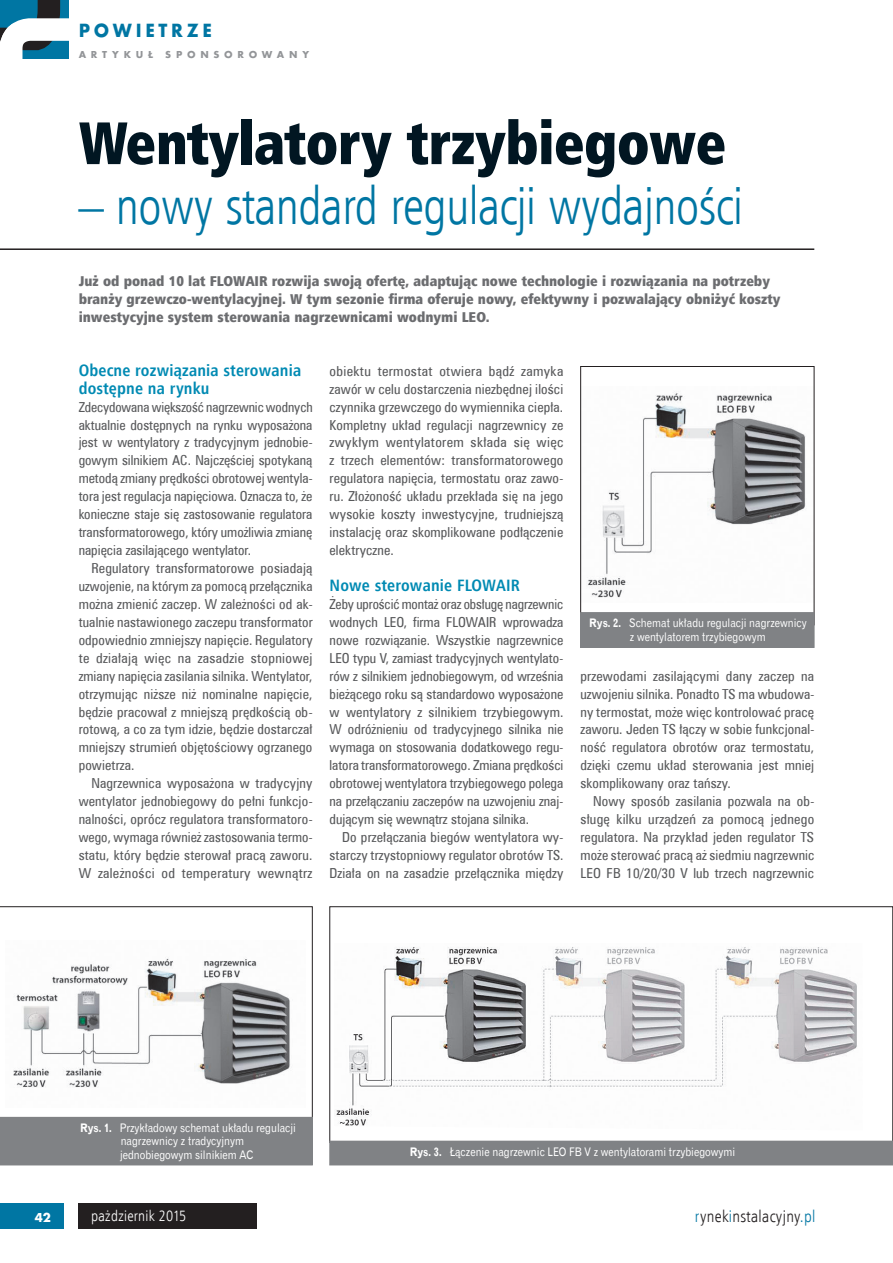
<style>
.page{position:relative;width:893px;height:1263px;background:#fff}
.page>*{position:absolute;margin:0;border:0;box-sizing:border-box;transform-origin:0 0}
.t1{font:60px "Humnst 777 X Blk Cn EU";letter-spacing:-.01em;color:#011622;scale:.95 1}
.t2{font:52.5px "Humnst 777 Lt Cn EU";letter-spacing:-.01em;color:#0076a3;scale:.95 1}
.t3{font:700 19.95px "Futura TEE";letter-spacing:.2em;color:#0076a3;scale:.95 1}
.t4{font:700 16.5px/18px "Humnst 777 Cn EU";letter-spacing:.01em;color:#008ab3}
.t5{font:16.5px "Humnst 777 Lt Cn EU";letter-spacing:.02em;color:#231f20}
.t6{font:15px "Humnst 777 Lt Cn EU";letter-spacing:.02em;color:#fff}
.t7{font:14.25px/18px "Humnst 777 X Blk Cn EU";color:#6c6d70}
.t8{font:13.8px/18px "Zurich Cn EU";letter-spacing:.01em;color:#57585a;text-align:justify}
.t9{font:700 13.5px "Futura TEE";color:#fff}
.t10{font:11.85px/13.4px "Gothic 720 EU";color:#fff;scale:.85 1}
.t11{font:700 10.5px "Futura TEE";letter-spacing:.45em;color:#939598}
.s1{font-weight:700}
.s2{color:#0076a3}
</style>
<div class="page">
<div style="left:78px;top:1203px;width:179px;height:26px;background:#231f20"></div>
<svg style="left:0;top:0;width:69px;height:59px"></svg>
<div style="left:0;top:1203px;width:64px;height:26px;background:#0076a3"></div>
<hr style="left:0;top:248px;width:814px;height:2px;background:#231f20">
<svg style="left:0;top:906px;width:313px;height:211px"></svg>
<div style="left:0;top:1117px;width:313px;height:48px;background:#808285"></div>
<img style="left:588px;top:391px;width:218px;height:207px">
<div style="left:580px;top:366px;width:234px;height:259px;border:1px solid #231f20"></div>
<div style="left:581px;top:613px;width:233px;height:34px;background:#808285"></div>
<div style="left:580px;top:612px;width:234px;height:36px;border:1px solid #808285"></div>
<img style="left:336px;top:947px;width:521px;height:179px">
<div style="left:330px;top:1141px;width:563px;height:24px;background:#808285"></div>
<h3 class="t3" style="left:79px;top:18px;width:142px">POWIETRZE</h3>
<p class="t11" style="left:79px;top:48px;width:232px">ARTYKUŁ SPONSOROWANY</p>
<h1 class="t1" style="left:79px;top:105px;width:683px">Wentylatory trzybiegowe</h1>
<h2 class="t2" style="left:79px;top:174px;width:701px">– nowy standard regulacji wydajności</h2>
<p class="t7" style="left:79px;top:272px;width:703px">Już od ponad 10 lat FLOWAIR rozwija swoją ofertę, adaptując nowe technologie i rozwiązania na potrzeby branży grzewczo-wentylacyjnej. W tym sezonie firma oferuje nowy, efektywny i pozwalający obniżyć koszty inwestycyjne system sterowania nagrzewnicami wodnymi LEO.</p>
<p class="t4" style="left:79px;top:361px;width:224px">Obecne rozwiązania sterowania dostępne na rynku</p>
<p class="t8" style="left:79px;top:398px;width:236px">Zdecydowana większość nagrzewnic wodnych aktualnie dostępnych na rynku wyposażona jest w wentylatory z tradycyjnym jednobie&shy;gowym silnikiem AC. Najczęściej spotykaną metodą zmiany prędkości obrotowej wentyla&shy;tora jest regulacja napięciowa. Oznacza to, że konieczne staje się zastosowanie regulatora transformatorowego, który umożliwia zmianę napięcia zasilającego wentylator.</p>
<p class="t8" style="left:79px;top:559px;width:236px;text-indent:13px">Regulatory transformatorowe posiadają uzwojenie, na którym za pomocą przełącznika można zmienić zaczep. W zależności od ak&shy;tualnie nastawionego zaczepu transformator odpowiednio zmniejszy napięcie. Regulatory te działają więc na zasadzie stopniowej zmiany napięcia zasilania silnika. Wentylator, otrzymując niższe niż nominalne napięcie, będzie pracował z mniejszą prędkością ob&shy;rotową, a co za tym idzie, będzie dostarczał mniejszy strumień objętościowy ogrzanego powietrza.</p>
<p class="t8" style="left:79px;top:774px;width:235px;text-indent:13px">Nagrzewnica wyposażona w tradycyjny wentylator jednobiegowy do pełni funkcjo&shy;nalności, oprócz regulatora transformatoro&shy;wego, wymaga również zastosowania termo&shy;statu, który będzie sterował pracą zaworu.<br>W zależności od temperatury wewnątrz</p>
<p class="t8" style="left:330px;top:362px;width:235px">obiektu termostat otwiera bądź zamyka zawór w celu dostarczenia niezbędnej ilości czynnika grzewczego do wymiennika ciepła.<br>Kompletny układ regulacji nagrzewnicy ze zwykłym wentylatorem składa się więc z trzech elementów: transformatorowego regulatora napięcia, termostatu oraz zawo&shy;ru. Złożoność układu przekłada się na jego wysokie koszty inwestycyjne, trudniejszą instalację oraz skomplikowane podłączenie elektryczne.</p>
<p class="t4" style="left:330px;top:576px;width:192px">Nowe sterowanie FLOWAIR</p>
<p class="t8" style="left:330px;top:595px;width:235px">Żeby uprościć montaż oraz obsługę nagrzewnic wodnych LEO, firma FLOWAIR wprowadza nowe rozwiązanie. Wszystkie nagrzewnice LEO typu V, zamiast tradycyjnych wentylato&shy;rów z silnikiem jednobiegowym, od września bieżącego roku są standardowo wyposażone w wentylatory z silnikiem trzybiegowym.<br>W odróżnieniu od tradycyjnego silnika nie wymaga on stosowania dodatkowego regu&shy;latora transformatorowego. Zmiana prędkości obrotowej wentylatora trzybiegowego polega na przełączaniu zaczepów na uzwojeniu znaj&shy;dującym się wewnątrz stojana silnika.</p>
<p class="t8" style="left:330px;top:828px;width:235px;text-indent:13px">Do przełączania biegów wentylatora wy&shy;starczy trzystopniowy regulator obrotów TS.<br>Działa on na zasadzie przełącznika między</p>
<p class="t10" style="left:589px;top:617px;width:257px;text-align:center"><span class="s1">Rys. 2.</span> Schemat układu regulacji nagrzewnicy z wentylatorem trzybiegowym</p>
<p class="t8" style="left:580px;top:667px;width:235px">przewodami zasilającymi dany zaczep na uzwojeniu silnika. Ponadto TS ma wbudowa&shy;ny termostat, może więc kontrolować pracę zaworu. Jeden TS łączy w sobie funkcjonal&shy;ność regulatora obrotów oraz termostatu, dzięki czemu układ sterowania jest mniej skomplikowany oraz tańszy.</p>
<p class="t8" style="left:580px;top:792px;width:236px;text-indent:13px">Nowy sposób zasilania pozwala na ob&shy;sługę kilku urządzeń za pomocą jednego regulatora. Na przykład jeden regulator TS może sterować pracą aż siedmiu nagrzewnic LEO FB 10/20/30 V lub trzech nagrzewnic</p>
<p class="t10" style="left:120px;top:1121px;width:209px;text-indent:-40px"><span class="s1">Rys. 1.</span> Przykładowy schemat układu regulacji nagrzewnicy z tradycyjnym jednobiegowym silnikiem AC</p>
<p class="t10" style="left:410px;top:1145px;width:384px"><span class="s1">Rys. 3.</span> Łączenie nagrzewnic LEO FB V z wentylatorami trzybiegowymi</p>
<p class="t6" style="left:91px;top:1206px;width:97px">pażdziernik 2015</p>
<p class="t9" style="left:35px;top:1209px;width:18px">42</p>
<p class="t5" style="left:695px;top:1206px;width:122px"><span class="s2">r</span>ynek<span class="s2">i</span>nstalacyjny<span class="s2">.pl</span></p>
</div>
